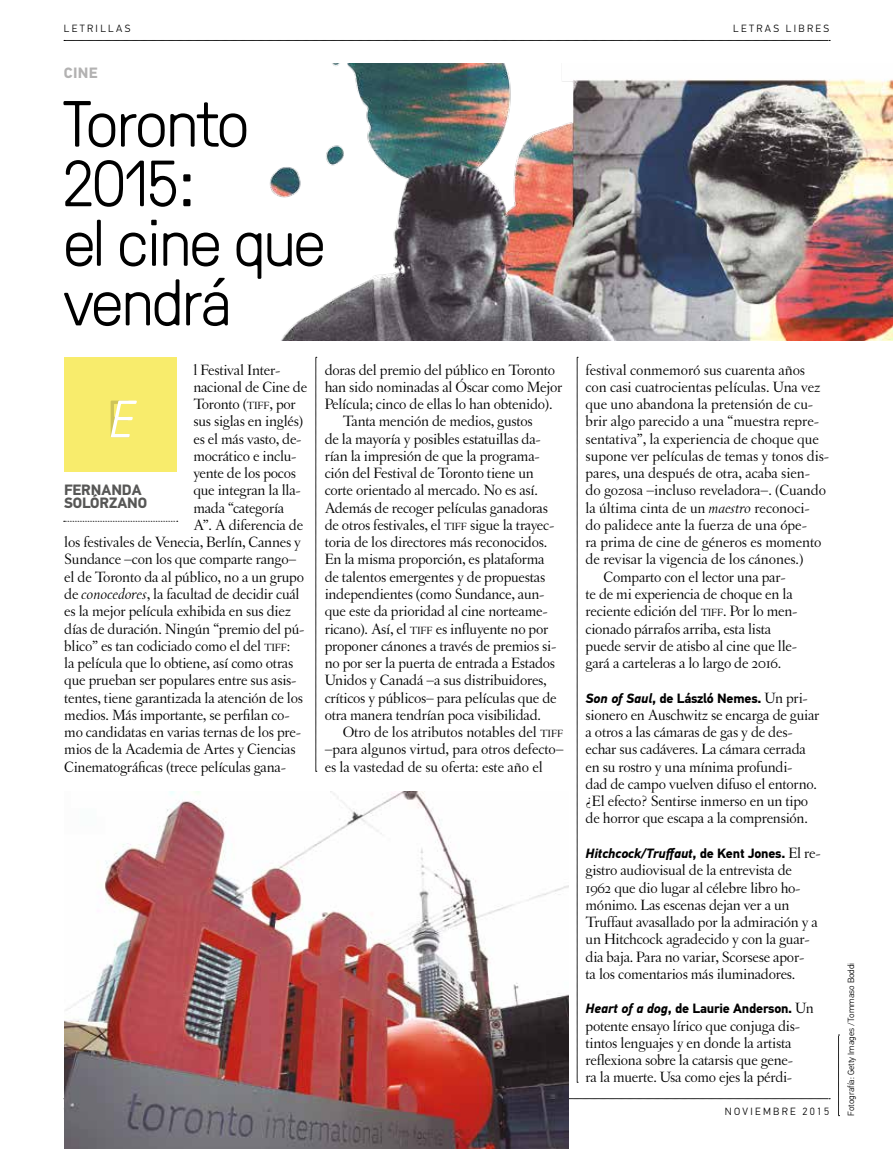
<style>
.page{position:relative;width:893px;height:1149px;background:#fff}
.page>*{position:absolute;margin:0;border:0;box-sizing:border-box;transform-origin:0 0}
.t1{font:300 65.1px/59.6px "GT Pressura";letter-spacing:-.02em;color:#000}
.t2{font:italic 300 52.5px "GT Pressura";color:#fff}
.t3{font:15.75px/17.2px "Letras Oldstyle";letter-spacing:-.015em;color:#000}
.t4{font:700 15px/13.5px "PF Din Text Pro";letter-spacing:-.005em;color:#575756}
.t5{font:700 15px "PF Din Text Pro";color:#b3b2b2}
.t6{font:700 13.5px "PF Din Text Pro";letter-spacing:-.02em;color:#000}
.t7{font:italic 700 13.5px "PF Din Text Pro";letter-spacing:-.005em;color:#000}
.t8{font:300 10.5px "PF Din Text Pro";letter-spacing:.22em;color:#000}
.t9{font:300 9px "PF Din Text Pro";color:#000}
.s1{font-size:10.95px}
.s2{font-style:italic}
.s3{font-family:"Letras Oldstyle";font-weight:400;font-size:15.75px}
.s4{font-style:normal}
.s5{font-family:"Letras Oldstyle";font-weight:400;font-style:normal;font-size:15.75px}
</style>
<div class="page">
<svg style="left:64px;top:40px;width:766px;height:1px"></svg>
<svg style="left:568px;top:1098px;width:262px;height:1px"></svg>
<svg style="left:838px;top:1034px;width:1px;height:81px"></svg>
<div style="left:64px;top:357px;width:113px;height:114px;background:#f8ec6c"></div>
<svg style="left:64px;top:520px;width:114px;height:1px"></svg>
<svg style="left:316px;top:357px;width:1px;height:414px"></svg>
<svg style="left:577px;top:357px;width:1px;height:725px"></svg>
<img style="left:269px;top:64px;width:624px;height:276px">
<img style="left:64px;top:791px;width:504px;height:357px">
<p class="t8" style="left:64px;top:22px;width:68px">LETRILLAS</p>
<p class="t8" style="left:733px;top:22px;width:97px">LETRAS LIBRES</p>
<p class="t5" style="left:64px;top:64px;width:35px">CINE</p>
<h1 class="t1" style="left:63px;top:90px;width:264px">Toronto<br>2015:<br>el cine que vendrá</h1>
<p class="t3" style="left:193px;top:361px;width:88px">l Festival Inter-</p>
<p class="t3" style="left:193px;top:378px;width:115px">nacional de Cine de</p>
<p class="t3" style="left:193px;top:395px;width:104px">Toronto (<span class="s1">tiff</span>, por</p>
<p class="t3" style="left:193px;top:412px;width:111px">sus siglas en inglés)</p>
<p class="t3" style="left:193px;top:430px;width:110px">es el más vasto, de-</p>
<p class="t3" style="left:193px;top:447px;width:105px">mocrático e inclu-</p>
<p class="t3" style="left:193px;top:464px;width:104px">yente de los pocos</p>
<p class="t3" style="left:193px;top:481px;width:109px">que integran la lla-</p>
<p class="t3" style="left:193px;top:499px;width:92px">mada “categoría</p>
<p class="t3" style="left:193px;top:516px;width:111px">A”. A diferencia de</p>
<p class="t3" style="left:64px;top:533px;width:238px">los festivales de Venecia, Berlín, Cannes y</p>
<p class="t3" style="left:64px;top:550px;width:233px">Sundance –con los que comparte rango–</p>
<p class="t3" style="left:64px;top:568px;width:241px">el de Toronto da al público, no a un grupo</p>
<p class="t3" style="left:64px;top:585px;width:237px">de <span class="s2">conocedores</span>, la facultad de decidir cuál</p>
<p class="t3" style="left:64px;top:602px;width:228px">es la mejor película exhibida en sus diez</p>
<p class="t3" style="left:64px;top:619px;width:242px">días de duración. Ningún “premio del pú-</p>
<p class="t3" style="left:64px;top:637px;width:228px">blico” es tan codiciado como el del <span class="s1">tiff</span>:</p>
<p class="t3" style="left:64px;top:654px;width:231px">la película que lo obtiene, así como otras</p>
<p class="t3" style="left:64px;top:671px;width:234px">que prueban ser populares entre sus asis-</p>
<p class="t3" style="left:64px;top:688px;width:240px">tentes, tiene garantizada la atención de los</p>
<p class="t3" style="left:64px;top:706px;width:227px">medios. Más importante, se perfilan co-</p>
<p class="t3" style="left:64px;top:723px;width:238px">mo candidatas en varias ternas de los pre-</p>
<p class="t3" style="left:64px;top:740px;width:233px">mios de la Academia de Artes y Ciencias</p>
<p class="t3" style="left:64px;top:757px;width:223px">Cinematográficas (trece películas gana-</p>
<h2 class="t2" style="left:109px;top:381px;width:25px">E</h2>
<p class="t4" style="left:64px;top:483px;width:84px">FERNANDA<br>SOLÓRZANO</p>
<p class="t3" style="left:325px;top:361px;width:232px">doras del premio del público en Toronto</p>
<p class="t3" style="left:325px;top:378px;width:239px">han sido nominadas al Óscar como Mejor</p>
<p class="t3" style="left:325px;top:395px;width:229px">Película; cinco de ellas lo han obtenido).</p>
<p class="t3" style="left:343px;top:412px;width:192px">Tanta mención de medios, gustos</p>
<p class="t3" style="left:325px;top:430px;width:218px">de la mayoría y posibles estatuillas da-</p>
<p class="t3" style="left:325px;top:447px;width:217px">rían la impresión de que la programa-</p>
<p class="t3" style="left:325px;top:464px;width:211px">ción del Festival de Toronto tiene un</p>
<p class="t3" style="left:325px;top:481px;width:215px">corte orientado al mercado. No es así.</p>
<p class="t3" style="left:325px;top:499px;width:225px">Además de recoger películas ganadoras</p>
<p class="t3" style="left:325px;top:516px;width:231px">de otros festivales, el <span class="s1">tiff</span> sigue la trayec-</p>
<p class="t3" style="left:325px;top:533px;width:224px">toria de los directores más reconocidos.</p>
<p class="t3" style="left:325px;top:550px;width:221px">En la misma proporción, es plataforma</p>
<p class="t3" style="left:325px;top:568px;width:222px">de talentos emergentes y de propuestas</p>
<p class="t3" style="left:325px;top:585px;width:221px">independientes (como Sundance, aun-</p>
<p class="t3" style="left:325px;top:602px;width:224px">que este da prioridad al cine norteame-</p>
<p class="t3" style="left:325px;top:619px;width:225px">ricano). Así, el <span class="s1">tiff</span> es influyente no por</p>
<p class="t3" style="left:325px;top:637px;width:233px">proponer cánones a través de premios si-</p>
<p class="t3" style="left:325px;top:654px;width:232px">no por ser la puerta de entrada a Estados</p>
<p class="t3" style="left:325px;top:671px;width:224px">Unidos y Canadá –a sus distribuidores,</p>
<p class="t3" style="left:325px;top:688px;width:233px">críticos y públicos– para películas que de</p>
<p class="t3" style="left:325px;top:706px;width:218px">otra manera tendrían poca visibilidad.</p>
<p class="t3" style="left:343px;top:723px;width:222px">Otro de los atributos notables del <span class="s1">tiff</span></p>
<p class="t3" style="left:325px;top:740px;width:241px">–para algunos virtud, para otros defecto–</p>
<p class="t3" style="left:325px;top:757px;width:220px">es la vastedad de su oferta: este año el</p>
<p class="t3" style="left:586px;top:361px;width:221px">festival conmemoró sus cuarenta años</p>
<p class="t3" style="left:586px;top:378px;width:236px">con casi cuatrocientas películas. Una vez</p>
<p class="t3" style="left:586px;top:395px;width:229px">que uno abandona la pretensión de cu-</p>
<p class="t3" style="left:586px;top:412px;width:235px">brir algo parecido a una “muestra repre-</p>
<p class="t3" style="left:586px;top:430px;width:235px">sentativa”, la experiencia de choque que</p>
<p class="t3" style="left:586px;top:447px;width:245px">supone ver películas de temas y tonos dis-</p>
<p class="t3" style="left:586px;top:464px;width:226px">pares, una después de otra, acaba sien-</p>
<p class="t3" style="left:586px;top:481px;width:242px">do gozosa –incluso reveladora–. (Cuando</p>
<p class="t3" style="left:586px;top:499px;width:226px">la última cinta de un <span class="s2">maestro</span> reconoci-</p>
<p class="t3" style="left:586px;top:516px;width:223px">do palidece ante la fuerza de una ópe-</p>
<p class="t3" style="left:586px;top:533px;width:237px">ra prima de cine de géneros es momento</p>
<p class="t3" style="left:586px;top:550px;width:219px">de revisar la vigencia de los cánones.)</p>
<p class="t3" style="left:604px;top:568px;width:184px">Comparto con el lector una par-</p>
<p class="t3" style="left:586px;top:585px;width:209px">te de mi experiencia de choque en la</p>
<p class="t3" style="left:586px;top:602px;width:213px">reciente edición del <span class="s1">tiff</span>. Por lo men-</p>
<p class="t3" style="left:586px;top:619px;width:187px">cionado párrafos arriba, esta lista</p>
<p class="t3" style="left:586px;top:637px;width:213px">puede servir de atisbo al cine que lle-</p>
<p class="t3" style="left:586px;top:654px;width:197px">gará a carteleras a lo largo de 2016.</p>
<p class="t6" style="left:586px;top:689px;width:224px"><span class="s2">Son of Saul</span>, de László Nemes. <span class="s3">Un pri-</span></p>
<p class="t3" style="left:586px;top:706px;width:235px">sionero en Auschwitz se encarga de guiar a otros a las cámaras de gas y de des&shy;echar sus cadáveres. La cámara cerrada en su rostro y una mínima profundi-<br>dad de campo vuelven difuso el entorno. ¿El efecto? Sentirse inmerso en un tipo de horror que escapa a la comprensión.</p>
<p class="t7" style="left:586px;top:844px;width:236px">Hitchcock/Truffaut<span class="s4">, de Kent Jones.</span> <span class="s5">El re-</span></p>
<p class="t3" style="left:586px;top:861px;width:234px">gistro audiovisual de la entrevista de 1962 que dio lugar al célebre libro ho&shy;mónimo. Las escenas dejan ver a un Truffaut avasallado por la admiración y a un Hitchcock agradecido y con la guar&shy;dia baja. Para no variar, Scorsese apor&shy;ta los comentarios más iluminadores.</p>
<p class="t6" style="left:586px;top:1000px;width:230px"><span class="s2">Heart of a dog</span>, de Laurie Anderson. <span class="s3">Un</span></p>
<p class="t3" style="left:586px;top:1016px;width:216px">potente ensayo lírico que conjuga dis&shy;tintos lenguajes y en donde la artista reflexiona sobre la catarsis que gene&shy;ra la muerte. Usa como ejes la pérdi-</p>
<p class="t8" style="left:725px;top:1104px;width:106px">NOVIEMBRE 2015</p>
<p class="t9" style="left:846px;top:1115px;width:154px;rotate:-90deg">Fotografía: Getty Images /Tommaso Boddi</p>
</div>
